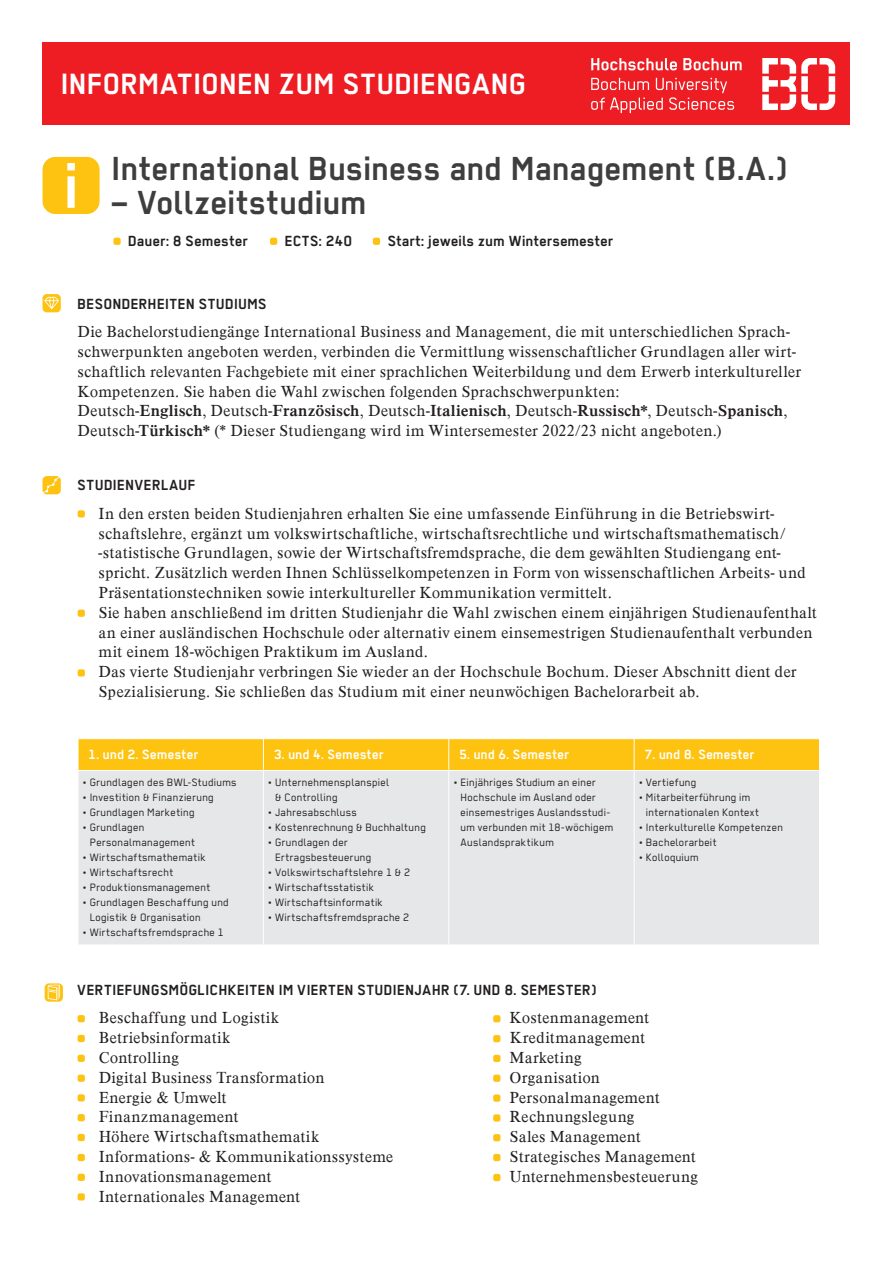
<style>
.page{position:relative;width:893px;height:1263px;background:#fff}
.page>*{position:absolute;margin:0;border:0;box-sizing:border-box;transform-origin:0 0}
.t1{font:700 37.5px "BO Regular";letter-spacing:-.005em;color:#3e3e3f}
.t2{font:700 33px "BO Regular";color:#fff}
.t3{font:16.5px/19.8px "BO Antiqua";letter-spacing:.005em;color:#231f20}
.t4{font:700 16.5px "BO Regular";color:#231f20}
.t5{font:700 16.5px "BO Regular";letter-spacing:.005em;color:#231f20}
.t6{font:700 15px "BO Regular";color:#fff}
.t7{font:12px/15px "BO Regular";letter-spacing:.02em;color:#231f20}
.s1{font-weight:700}
</style>
<div class="page">
<div style="left:43px;top:43px;width:807px;height:82px;background:#ee1d23"></div>
<svg style="left:762px;top:58px;width:73px;height:52px"></svg>
<div style="left:829px;top:76px;width:6px;height:16px;background:#fff"></div>
<svg style="left:591px;top:58px;width:151px;height:12px"></svg>
<svg style="left:591px;top:78px;width:143px;height:35px"></svg>
<svg style="left:43px;top:157px;width:57px;height:57px;background:#feca30"></svg>
<svg style="left:43px;top:476px;width:18px;height:18px"></svg>
<div style="left:113px;top:238px;width:8px;height:7px;background:#fec210;border-radius:2px"></div>
<div style="left:270px;top:238px;width:7px;height:7px;background:#fec210;border-radius:2px"></div>
<div style="left:373px;top:238px;width:7px;height:7px;background:#fec210;border-radius:2px"></div>
<div style="left:78px;top:510px;width:7px;height:7px;background:#fec210;border-radius:2px"></div>
<div style="left:78px;top:610px;width:7px;height:7px;background:#fec210;border-radius:2px"></div>
<div style="left:78px;top:669px;width:7px;height:7px;background:#fec210;border-radius:2px"></div>
<svg style="left:45px;top:983px;width:18px;height:19px"></svg>
<div style="left:78px;top:1015px;width:7px;height:7px;background:#fec210;border-radius:2px"></div>
<div style="left:78px;top:1035px;width:7px;height:7px;background:#fec210;border-radius:2px"></div>
<div style="left:78px;top:1055px;width:7px;height:7px;background:#fec210;border-radius:2px"></div>
<div style="left:78px;top:1094px;width:7px;height:7px;background:#fec210;border-radius:2px"></div>
<div style="left:78px;top:1114px;width:7px;height:7px;background:#fec210;border-radius:2px"></div>
<div style="left:78px;top:1134px;width:7px;height:7px;background:#fec210;border-radius:2px"></div>
<div style="left:78px;top:1193px;width:7px;height:7px;background:#fec210;border-radius:2px"></div>
<div style="left:79px;top:739px;width:740px;height:31px;background:#fec210"></div>
<div style="left:79px;top:771px;width:740px;height:173px;background:#e6e7e9"></div>
<hr style="left:263px;top:771px;width:1px;height:173px;background:#fff">
<hr style="left:448px;top:771px;width:1px;height:173px;background:#fff">
<hr style="left:634px;top:771px;width:1px;height:173px;background:#fff">
<hr style="left:263px;top:739px;width:1px;height:31px;background:#fff">
<hr style="left:448px;top:739px;width:1px;height:31px;background:#fff">
<hr style="left:634px;top:739px;width:1px;height:31px;background:#fff">
<div style="left:493px;top:1015px;width:7px;height:7px;background:#fec210;border-radius:2px"></div>
<div style="left:493px;top:1035px;width:7px;height:7px;background:#fec210;border-radius:2px"></div>
<div style="left:493px;top:1055px;width:7px;height:7px;background:#fec210;border-radius:2px"></div>
<div style="left:493px;top:1074px;width:7px;height:8px;background:#fec210;border-radius:2px"></div>
<div style="left:493px;top:1094px;width:7px;height:8px;background:#fec210;border-radius:2px"></div>
<div style="left:493px;top:1114px;width:7px;height:7px;background:#fec210;border-radius:2px"></div>
<div style="left:493px;top:1134px;width:7px;height:7px;background:#fec210;border-radius:2px"></div>
<div style="left:493px;top:1154px;width:7px;height:7px;background:#fec210;border-radius:2px"></div>
<div style="left:78px;top:1074px;width:7px;height:8px;background:#fec210;border-radius:2px"></div>
<div style="left:78px;top:1154px;width:7px;height:7px;background:#fec210;border-radius:2px"></div>
<svg style="left:43px;top:294px;width:18px;height:18px"></svg>
<div style="left:78px;top:1174px;width:7px;height:7px;background:#fec210;border-radius:2px"></div>
<div style="left:493px;top:1174px;width:7px;height:7px;background:#fec210;border-radius:2px"></div>
<h2 class="t2" style="left:61px;top:66px;width:468px">INFORMATIONEN ZUM STUDIENGANG</h2>
<h1 class="t1" style="left:112px;top:148px;width:678px">International Business and Management (B.A.)</h1>
<h1 class="t1" style="left:112px;top:182px;width:257px">– Vollzeitstudium</h1>
<p class="t4" style="left:285px;top:232px;width:69px">ECTS: 240</p>
<p class="t4" style="left:388px;top:232px;width:227px">Start: jeweils zum Wintersemester</p>
<p class="t4" style="left:128px;top:232px;width:122px">Dauer: 8 Semester</p>
<p class="t5" style="left:78px;top:295px;width:191px">BESONDERHEITEN STUDIUMS</p>
<p class="t3" style="left:78px;top:322px;width:725px">Die Bachelorstudiengänge International Business and Management, die mit unterschiedlichen Sprach&shy;schwerpunkten angeboten werden, verbinden die Vermittlung wissenschaftlicher Grundlagen aller wirt&shy;schaftlich relevanten Fachgebiete mit einer sprachlichen Weiterbildung und dem Erwerb interkultureller Kompetenzen. Sie haben die Wahl zwischen folgenden Sprachschwerpunkten:<br>Deutsch-<span class="s1">Englisch</span>, Deutsch-<span class="s1">Französisch</span>, Deutsch-<span class="s1">Italienisch</span>, Deutsch-<span class="s1">Russisch*</span>, Deutsch-<span class="s1">Spanisch</span>, Deutsch-<span class="s1">Türkisch*</span> (* Dieser Studiengang wird im Wintersemester 2022/23 nicht angeboten.)</p>
<p class="t4" style="left:78px;top:476px;width:120px">STUDIENVERLAUF</p>
<p class="t3" style="left:99px;top:504px;width:720px">In den ersten beiden Studienjahren erhalten Sie eine umfassende Einführung in die Betriebswirt&shy;schaftslehre, ergänzt um volkswirtschaftliche, wirtschaftsrechtliche und wirtschaftsmathematisch/ -statistische Grundlagen, sowie der Wirtschaftsfremdsprache, die dem gewählten Studiengang ent&shy;spricht. Zusätzlich werden Ihnen Schlüsselkompetenzen in Form von wissenschaftlichen Arbeits- und Präsentationstechniken sowie interkultureller Kommunikation vermittelt.<br>Sie haben anschließend im dritten Studienjahr die Wahl zwischen einem einjährigen Studienaufenthalt an einer ausländischen Hochschule oder alternativ einem einsemestrigen Studienaufenthalt verbunden mit einem 18-wöchigen Praktikum im Ausland.<br>Das vierte Studienjahr verbringen Sie wieder an der Hochschule Bochum. Dieser Abschnitt dient der Spezialisierung. Sie schließen das Studium mit einer neunwöchigen Bachelorarbeit ab.</p>
<p class="t6" style="left:89px;top:746px;width:112px">1. und 2. Semester</p>
<p class="t6" style="left:274px;top:746px;width:112px">3. und 4. Semester</p>
<p class="t6" style="left:459px;top:746px;width:112px">5. und 6. Semester</p>
<p class="t6" style="left:645px;top:746px;width:112px">7. und 8. Semester</p>
<p class="t7" style="left:82px;top:775px;width:156px">• Grundlagen des BWL-Studiums</p>
<p class="t7" style="left:82px;top:790px;width:133px">• Investition &amp; Finanzierung</p>
<p class="t7" style="left:82px;top:805px;width:114px">• Grundlagen Marketing</p>
<p class="t7" style="left:90px;top:820px;width:107px;text-indent:-8px">• Grundlagen<br>Personalmanagement</p>
<p class="t7" style="left:82px;top:850px;width:125px">• Wirtschaftsmathematik</p>
<p class="t7" style="left:82px;top:865px;width:93px">• Wirtschaftsrecht</p>
<p class="t7" style="left:82px;top:880px;width:130px">• Produktionsmanagement</p>
<p class="t7" style="left:90px;top:895px;width:141px;text-indent:-8px">• Grundlagen Beschaffung und<br>Logistik &amp; Organisation</p>
<p class="t7" style="left:82px;top:925px;width:143px">• Wirtschaftsfremdsprache 1</p>
<p class="t7" style="left:460px;top:775px;width:154px;text-indent:-8px">• Einjähriges Studium an einer<br>Hochschule im Ausland oder einsemestriges Auslandsstudi&shy;um verbunden mit 18-wöchigem<br>Auslandspraktikum</p>
<p class="t7" style="left:638px;top:775px;width:60px">• Vertiefung</p>
<p class="t7" style="left:275px;top:775px;width:115px;text-indent:-8px">• Unternehmensplanspiel &amp; Controlling</p>
<p class="t7" style="left:268px;top:805px;width:91px">• Jahresabschluss</p>
<p class="t7" style="left:268px;top:820px;width:160px">• Kostenrechnung &amp; Buchhaltung</p>
<p class="t7" style="left:275px;top:835px;width:98px;text-indent:-8px">• Grundlagen der<br>Ertragsbesteuerung</p>
<p class="t7" style="left:268px;top:865px;width:144px">• Volkswirtschaftslehre 1 &amp; 2</p>
<p class="t7" style="left:268px;top:880px;width:108px">• Wirtschaftsstatistik</p>
<p class="t7" style="left:268px;top:895px;width:117px">• Wirtschaftsinformatik</p>
<p class="t7" style="left:268px;top:910px;width:143px">• Wirtschaftsfremdsprache 2</p>
<p class="t7" style="left:646px;top:790px;width:115px;text-indent:-8px">• Mitarbeiterführung im internationalen Kontext</p>
<p class="t7" style="left:638px;top:820px;width:146px">• Interkulturelle Kompetenzen</p>
<p class="t7" style="left:638px;top:835px;width:80px">• Bachelorarbeit</p>
<p class="t7" style="left:638px;top:850px;width:62px">• Kolloquium</p>
<p class="t4" style="left:78px;top:981px;width:521px">VERTIEFUNGSMÖGLICHKEITEN IM VIERTEN STUDIENJAHR (7. UND 8. SEMESTER)</p>
<p class="t3" style="left:99px;top:1008px;width:182px">Beschaffung und Logistik</p>
<p class="t3" style="left:510px;top:1008px;width:141px">Kostenmanagement</p>
<p class="t3" style="left:99px;top:1028px;width:133px">Betriebsinformatik</p>
<p class="t3" style="left:510px;top:1028px;width:137px">Kreditmanagement</p>
<p class="t3" style="left:99px;top:1048px;width:82px">Controlling</p>
<p class="t3" style="left:510px;top:1048px;width:74px">Marketing</p>
<p class="t3" style="left:99px;top:1068px;width:227px">Digital Business Transformation</p>
<p class="t3" style="left:510px;top:1068px;width:92px">Organisation</p>
<p class="t3" style="left:99px;top:1087px;width:129px">Energie &amp; Umwelt</p>
<p class="t3" style="left:510px;top:1087px;width:152px">Personalmanagement</p>
<p class="t3" style="left:99px;top:1107px;width:141px">Finanzmanagement</p>
<p class="t3" style="left:510px;top:1107px;width:127px">Rechnungslegung</p>
<p class="t3" style="left:99px;top:1127px;width:222px">Höhere Wirtschaftsmathematik</p>
<p class="t3" style="left:510px;top:1127px;width:133px">Sales Management</p>
<p class="t3" style="left:99px;top:1147px;width:296px">Informations- &amp; Kommunikationssysteme</p>
<p class="t3" style="left:510px;top:1147px;width:188px">Strategisches Management</p>
<p class="t3" style="left:99px;top:1167px;width:174px">Innovationsmanagement</p>
<p class="t3" style="left:510px;top:1167px;width:190px">Unternehmensbesteuerung</p>
<p class="t3" style="left:99px;top:1186px;width:203px">Internationales Management</p>
</div>
